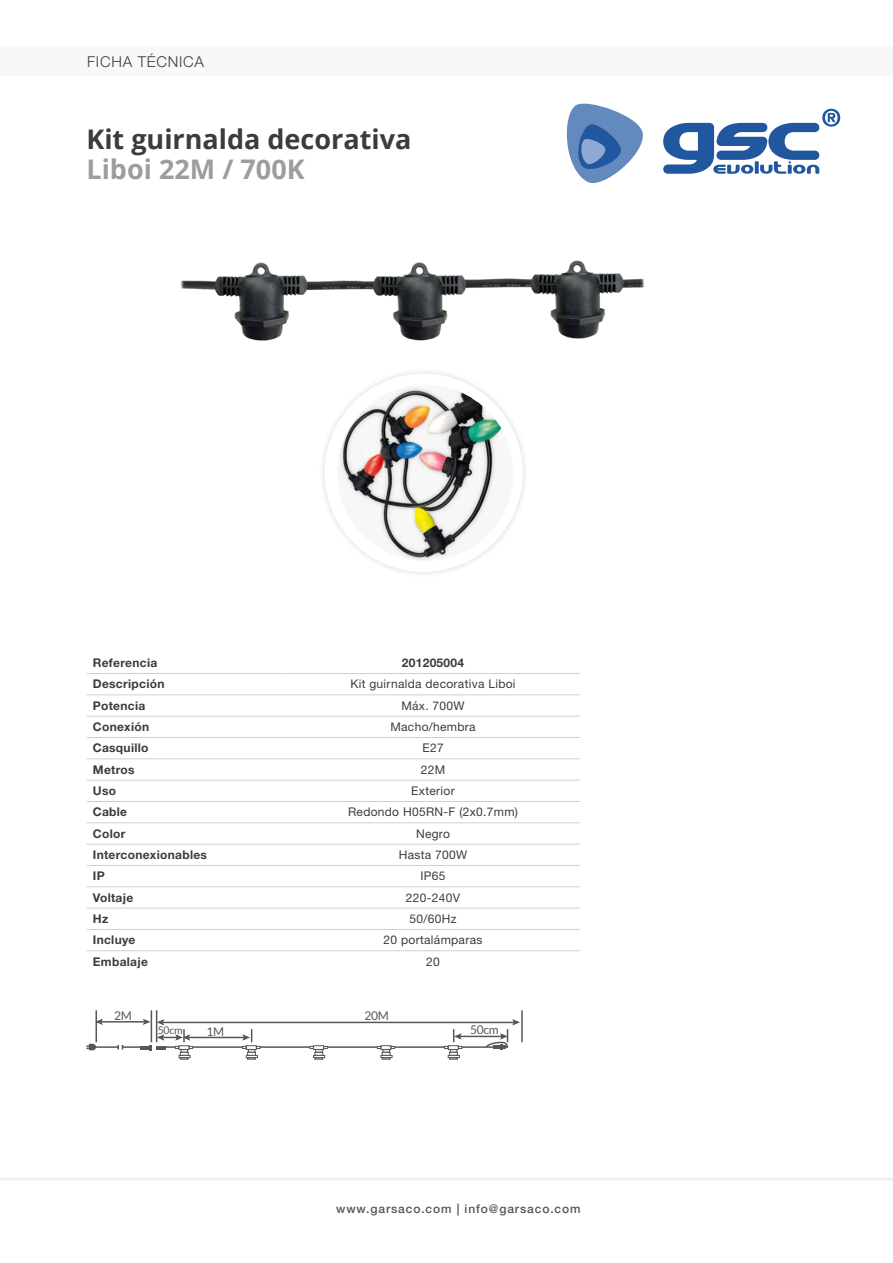
<style>
.page{position:relative;width:893px;height:1263px;background:#fff}
.page>*{position:absolute;margin:0;border:0;box-sizing:border-box;transform-origin:0 0}
.t1{font:700 27px "Open Sans";color:#3c3c3b}
.t2{font:700 27px "Open Sans";color:#9d9d9c}
.t3{font:300 15px "Helvetica Neue LT Std";letter-spacing:.05em;color:#3c3c3b}
.t4{font:12px "Helvetica Neue LT Std";letter-spacing:.025em;color:#3c3c3b}
.t5{font:700 12px "Helvetica Neue LT Std";letter-spacing:.025em;color:#3c3c3b}
.t6{font:500 12px "Helvetica Neue LT Std";letter-spacing:.075em;color:#565555}
.t7{font:12px "Lato";letter-spacing:-.025em;color:#575756}
.t8{font:10.5px "Lato";color:#575756}
</style>
<div class="page">
<svg style="left:663px;top:109px;width:177px;height:65px"></svg>
<svg style="left:566px;top:103px;width:77px;height:81px"></svg>
<hr style="left:0;top:1178px;width:893px;height:3px;background:#f0f0f0">
<div style="left:0;top:47px;width:893px;height:29px;background:#f8f8f8"></div>
<img style="left:180px;top:260px;width:465px;height:81px">
<div style="left:318px;top:367px;width:212px;height:212px;background:#000;opacity:.15"></div>
<div style="left:324px;top:374px;width:199px;height:198px;background:#fff;border-radius:50%"></div>
<img style="left:337px;top:385px;width:176px;height:176px;border-radius:88px">
<hr style="left:86px;top:694px;width:200px;height:1px;background:#d0d0d0">
<hr style="left:286px;top:694px;width:294px;height:1px;background:#d0d0d0">
<hr style="left:86px;top:716px;width:200px;height:1px;background:#d0d0d0">
<hr style="left:286px;top:716px;width:294px;height:1px;background:#d0d0d0">
<hr style="left:86px;top:737px;width:200px;height:1px;background:#d0d0d0">
<hr style="left:286px;top:737px;width:294px;height:1px;background:#d0d0d0">
<hr style="left:86px;top:758px;width:200px;height:1px;background:#d0d0d0">
<hr style="left:286px;top:758px;width:294px;height:1px;background:#d0d0d0">
<hr style="left:86px;top:780px;width:200px;height:1px;background:#d0d0d0">
<hr style="left:286px;top:780px;width:294px;height:1px;background:#d0d0d0">
<hr style="left:86px;top:801px;width:200px;height:1px;background:#d0d0d0">
<hr style="left:286px;top:801px;width:294px;height:1px;background:#d0d0d0">
<hr style="left:86px;top:822px;width:200px;height:1px;background:#d0d0d0">
<hr style="left:286px;top:822px;width:294px;height:1px;background:#d0d0d0">
<hr style="left:86px;top:844px;width:200px;height:1px;background:#d0d0d0">
<hr style="left:286px;top:844px;width:294px;height:1px;background:#d0d0d0">
<hr style="left:86px;top:865px;width:200px;height:1px;background:#d0d0d0">
<hr style="left:286px;top:865px;width:294px;height:1px;background:#d0d0d0">
<hr style="left:86px;top:886px;width:200px;height:1px;background:#d0d0d0">
<hr style="left:286px;top:886px;width:294px;height:1px;background:#d0d0d0">
<hr style="left:86px;top:908px;width:200px;height:1px;background:#d0d0d0">
<hr style="left:286px;top:908px;width:294px;height:1px;background:#d0d0d0">
<hr style="left:86px;top:929px;width:200px;height:1px;background:#d0d0d0">
<hr style="left:286px;top:929px;width:294px;height:1px;background:#d0d0d0">
<hr style="left:86px;top:950px;width:200px;height:1px;background:#d0d0d0">
<hr style="left:286px;top:950px;width:294px;height:1px;background:#d0d0d0">
<hr style="left:86px;top:673px;width:200px;height:1px;background:#d0d0d0">
<hr style="left:286px;top:673px;width:294px;height:1px;background:#d0d0d0">
<hr style="left:156px;top:1010px;width:1px;height:32px;background:#575756">
<hr style="left:151px;top:1010px;width:1px;height:32px;background:#575756">
<hr style="left:96px;top:1010px;width:1px;height:32px;background:#575756">
<hr style="left:521px;top:1010px;width:2px;height:32px;background:#575756">
<hr style="left:100px;top:1021px;width:46px;height:1px;background:#575756">
<svg style="left:95px;top:1017px;width:10px;height:9px"></svg>
<hr style="left:91px;top:1046px;width:27px;height:2px;background:#575756">
<svg style="left:86px;top:1044px;width:10px;height:6px"></svg>
<svg style="left:117px;top:1017px;width:403px;height:42px"></svg>
<p class="t3" style="left:87px;top:52px;width:118px">FICHA TÉCNICA</p>
<h1 class="t1" style="left:86px;top:120px;width:326px">Kit guirnalda decorativa</h1>
<h1 class="t2" style="left:86px;top:150px;width:220px">Liboi 22M / 700K</h1>
<p class="t5" style="left:93px;top:655px;width:66px">Referencia</p>
<p class="t5" style="left:402px;top:655px;width:64px">201205004</p>
<p class="t5" style="left:93px;top:677px;width:73px">Descripción</p>
<p class="t4" style="left:350px;top:677px;width:167px">Kit guirnalda decorativa Liboi</p>
<p class="t5" style="left:93px;top:698px;width:54px">Potencia</p>
<p class="t4" style="left:401px;top:698px;width:65px">Máx. 700W</p>
<p class="t5" style="left:93px;top:719px;width:58px">Conexión</p>
<p class="t4" style="left:390px;top:720px;width:87px">Macho/hembra</p>
<p class="t5" style="left:93px;top:741px;width:57px">Casquillo</p>
<p class="t4" style="left:422px;top:741px;width:23px">E27</p>
<p class="t5" style="left:93px;top:762px;width:43px">Metros</p>
<p class="t4" style="left:421px;top:762px;width:26px">22M</p>
<p class="t5" style="left:93px;top:783px;width:25px">Uso</p>
<p class="t4" style="left:411px;top:784px;width:45px">Exterior</p>
<p class="t5" style="left:93px;top:805px;width:36px">Cable</p>
<p class="t4" style="left:348px;top:805px;width:171px">Redondo H05RN-F (2x0.7mm)</p>
<p class="t5" style="left:93px;top:826px;width:34px">Color</p>
<p class="t4" style="left:416px;top:826px;width:35px">Negro</p>
<p class="t5" style="left:93px;top:847px;width:116px">Interconexionables</p>
<p class="t4" style="left:399px;top:848px;width:70px">Hasta 700W</p>
<p class="t5" style="left:93px;top:869px;width:13px">IP</p>
<p class="t4" style="left:420px;top:869px;width:27px">IP65</p>
<p class="t5" style="left:93px;top:890px;width:42px">Voltaje</p>
<p class="t4" style="left:406px;top:890px;width:56px">220-240V</p>
<p class="t5" style="left:93px;top:911px;width:17px">Hz</p>
<p class="t4" style="left:410px;top:912px;width:48px">50/60Hz</p>
<p class="t5" style="left:93px;top:933px;width:44px">Incluye</p>
<p class="t4" style="left:384px;top:933px;width:100px">20 portalámparas</p>
<p class="t5" style="left:93px;top:954px;width:57px">Embalaje</p>
<p class="t4" style="left:426px;top:954px;width:15px">20</p>
<p class="t7" style="left:114px;top:1009px;width:19px">2M</p>
<p class="t7" style="left:365px;top:1009px;width:26px">20M</p>
<p class="t8" style="left:158px;top:1024px;width:26px">50cm</p>
<p class="t7" style="left:207px;top:1025px;width:19px">1M</p>
<p class="t7" style="left:470px;top:1023px;width:30px">50cm</p>
<p class="t6" style="left:336px;top:1202px;width:246px">www.garsaco.com | info@garsaco.com</p>
</div>
